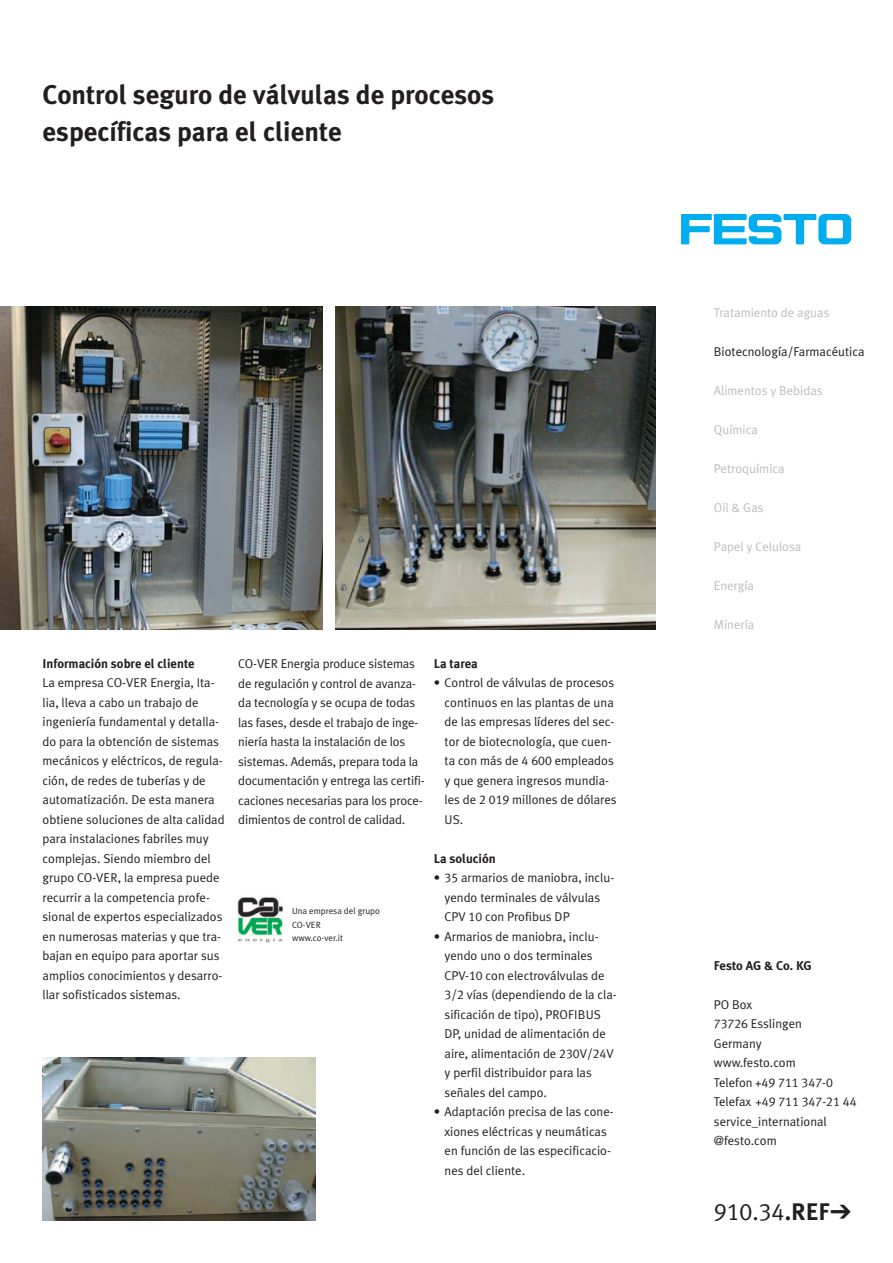
<style>
.page{position:relative;width:893px;height:1263px;background:#fff}
.page>*{position:absolute;margin:0;border:0;box-sizing:border-box;transform-origin:0 0}
.t1{font:700 27px/37.5px "Meta Plus LF";color:#231f20}
.t2{font:24px "Meta Plus LF";color:#231f20}
.t3{font:12.75px/19.5px "Meta Plus LF";color:#231f20}
.t4{font:12.75px "Meta Plus LF";color:#bcbdc0}
.t5{font:700 12.75px "Meta Plus LF";color:#231f20}
.t6{font:9px/13.5px "Meta Plus LF";color:#231f20}
.s1{font-weight:700}
</style>
<div class="page">
<img style="left:43px;top:1058px;width:273px;height:162px">
<svg style="left:681px;top:214px;width:170px;height:30px"></svg>
<img style="left:0;top:306px;width:322px;height:323px">
<img style="left:335px;top:306px;width:320px;height:323px">
<img style="left:237px;top:896px;width:47px;height:47px">
<h1 class="t1" style="left:43px;top:79px;width:453px">Control seguro de válvulas de procesos específicas para el cliente</h1>
<p class="t5" style="left:43px;top:659px;width:154px">Información sobre el cliente</p>
<p class="t3" style="left:43px;top:675px;width:184px">La empresa CO-VER Energia, Ita&shy;lia, lleva a cabo un trabajo de ingeniería fundamental y detalla&shy;do para la obtención de sistemas mecánicos y eléctricos, de regula&shy;ción, de redes de tuberías y de automatización. De esta manera obtiene soluciones de alta calidad para instalaciones fabriles muy complejas. Siendo miembro del grupo CO-VER, la empresa puede recurrir a la competencia profe&shy;sional de expertos especializados en numerosas materias y que tra&shy;bajan en equipo para aportar sus amplios conocimientos y desarro&shy;llar sofisticados sistemas.</p>
<p class="t3" style="left:238px;top:656px;width:188px">CO-VER Energia produce sistemas de regulación y control de avanza&shy;da tecnología y se ocupa de todas las fases, desde el trabajo de inge&shy;niería hasta la instalación de los sistemas. Además, prepara toda la documentación y entrega las certifi&shy;caciones necesarias para los proce&shy;dimientos de control de calidad.</p>
<p class="t6" style="left:292px;top:905px;width:89px">Una empresa del grupo<br>CO-VER<br>www.co-ver.it</p>
<p class="t5" style="left:434px;top:659px;width:45px">La tarea</p>
<p class="t3" style="left:444px;top:675px;width:173px;text-indent:-11px">• Control de válvulas de procesos continuos en las plantas de una de las empresas líderes del sec&shy;tor de biotecnología, que cuen&shy;ta con más de 4 600 empleados y que genera ingresos mundia&shy;les de 2 019 millones de dólares<br>US.</p>
<p class="t5" style="left:434px;top:854px;width:63px">La solución</p>
<p class="t3" style="left:444px;top:870px;width:171px;text-indent:-11px">• 35 armarios de maniobra, inclu&shy;yendo terminales de válvulas<br>CPV 10 con Profibus DP</p>
<p class="t3" style="left:444px;top:928px;width:174px;text-indent:-11px">• Armarios de maniobra, inclu&shy;yendo uno o dos terminales<br>CPV-10 con electroválvulas de<br>3/2 vías (dependiendo de la cla&shy;sificación de tipo), PROFIBUS<br>DP, unidad de alimentación de aire, alimentación de 230V/24V y perfil distribuidor para las señales del campo.</p>
<p class="t3" style="left:444px;top:1104px;width:171px;text-indent:-11px">• Adaptación precisa de las cone&shy;xiones eléctricas y neumáticas en función de las especificacio&shy;nes del cliente.</p>
<p class="t4" style="left:713px;top:308px;width:117px">Tratamiento de aguas</p>
<p class="t3" style="left:713px;top:343px;width:152px">Biotecnología/Farmacéutica</p>
<p class="t4" style="left:713px;top:386px;width:110px">Alimentos y Bebidas</p>
<p class="t4" style="left:713px;top:425px;width:45px">Química</p>
<p class="t4" style="left:713px;top:464px;width:72px">Petroquímica</p>
<p class="t4" style="left:713px;top:503px;width:51px">Oil &amp; Gas</p>
<p class="t4" style="left:713px;top:542px;width:89px">Papel y Celulosa</p>
<p class="t4" style="left:713px;top:581px;width:42px">Energía</p>
<p class="t4" style="left:713px;top:620px;width:42px">Minería</p>
<p class="t5" style="left:713px;top:961px;width:99px">Festo AG &amp; Co. KG</p>
<p class="t3" style="left:713px;top:996px;width:144px">PO Box<br>73726 Esslingen<br>Germany<br>www.festo.com<br>Telefon +49 711 347-0<br>Telefax +49 711 347-21 44 service_international @festo.com</p>
<h2 class="t2" style="left:713px;top:1203px;width:139px">910.34<span class="s1">.REF</span>➔</h2>
</div>
